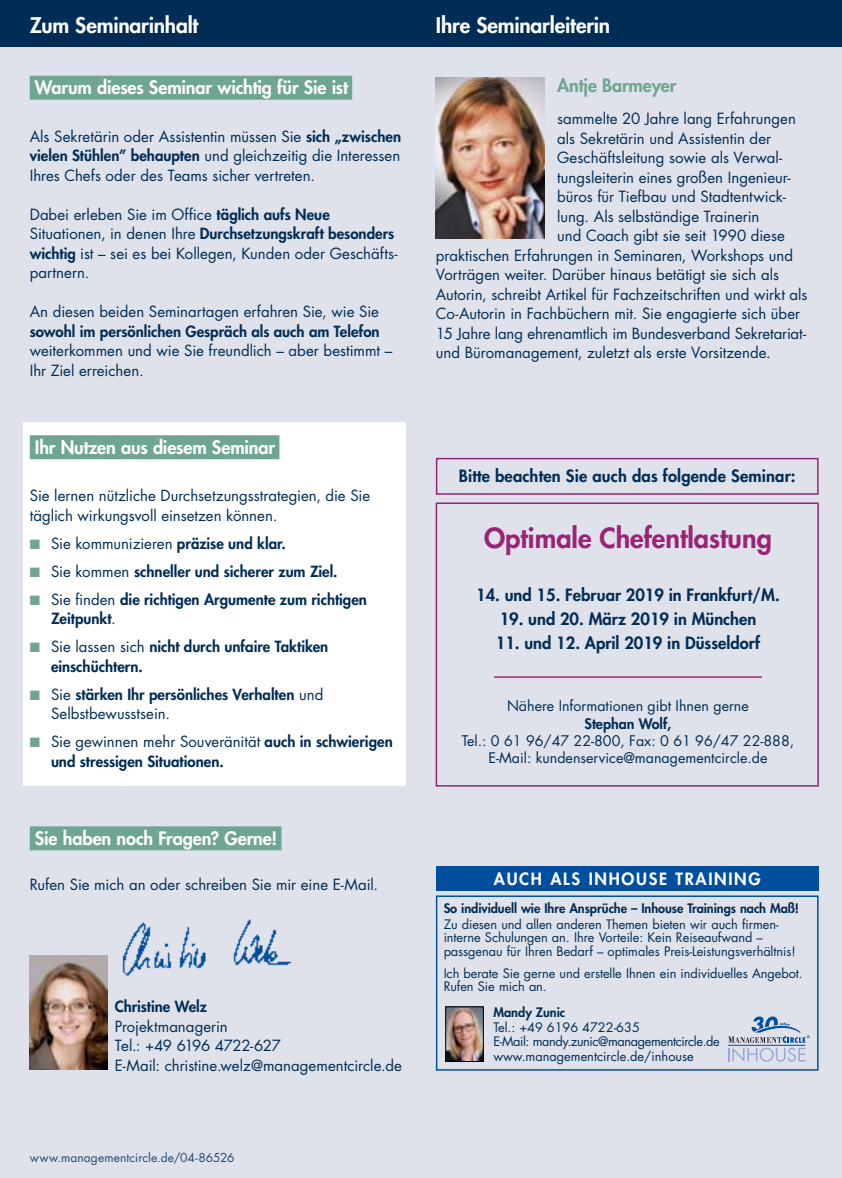
<style>
.page{position:relative;width:842px;height:1178px;background:#fff}
.page>*{position:absolute;margin:0;border:0;box-sizing:border-box;transform-origin:0 0}
.t1{font:800 27px "Futura Std";color:#9a2375}
.t2{font:800 21px "Futura Std";letter-spacing:-.01em;color:#fff}
.t3{font:800 18px "Futura Std";letter-spacing:-.01em;color:#fff}
.t4{font:800 18px "Futura Std";letter-spacing:-.005em;color:#6fa691}
.t5{font:800 16.5px "Futura Std";color:#002c55}
.t6{font:800 16.5px "Futura Std";letter-spacing:.1em;color:#fff}
.t7{font:15px/19.5px "Futura Std";color:#002c55}
.t8{font:800 15px/19.5px "Futura Std";color:#002c55}
.t9{font:14.25px/17.2px "Futura Std";color:#002c55;text-align:center}
.t10{font:800 14.25px "Futura Std";color:#002c55}
.t11{font:12.75px/13.5px "Futura Std";letter-spacing:-.005em;color:#002c55}
.t12{font:800 12.75px "Futura Std";letter-spacing:-.005em;color:#002c55}
.t13{font:12px "Futura Std";letter-spacing:.01em;color:#224a71}
.s1{font-weight:800}
.s2{color:#6fa691}
.s3{font-weight:400}
</style>
<div class="page">
<div style="left:0;top:47px;width:842px;height:1131px;background:#dfe2eb"></div>
<div style="left:23px;top:422px;width:383px;height:364px;background:#fff"></div>
<div style="left:0;top:0;width:842px;height:47px;background:#002c55"></div>
<div style="left:30px;top:76px;width:322px;height:24px;background:#6fa691"></div>
<div style="left:30px;top:435px;width:249px;height:24px;background:#6fa691"></div>
<div style="left:30px;top:826px;width:252px;height:24px;background:#6fa691"></div>
<img style="left:436px;top:77px;width:108px;height:161px">
<img style="left:30px;top:955px;width:77px;height:114px">
<img style="left:122px;top:919px;width:170px;height:57px">
<hr style="left:494px;top:676px;width:268px;height:2px;background:#9a2375">
<div style="left:436px;top:458px;width:383px;height:37px;border:2px solid #9a2375"></div>
<div style="left:436px;top:502px;width:383px;height:284px;border:2px solid #9a2375"></div>
<svg style="left:728px;top:1016px;width:82px;height:46px"></svg>
<div style="left:436px;top:895px;width:383px;height:175px;border:2px solid #004e9e"></div>
<div style="left:436px;top:866px;width:383px;height:25px;background:#004e9e"></div>
<img style="left:447px;top:1008px;width:35px;height:52px">
<div style="left:445px;top:1006px;width:39px;height:56px;border:1px solid #000"></div>
<h2 class="t2" style="left:30px;top:12px;width:170px">Zum Seminarinhalt</h2>
<p class="t3" style="left:35px;top:76px;width:314px">Warum dieses Seminar wichtig für Sie ist</p>
<p class="t7" style="left:30px;top:127px;width:373px;text-align:justify">Als Sekretärin oder Assistentin müssen Sie <span class="s1">sich „zwischen vielen Stühlen” behaupten</span> und gleichzeitig die Interessen Ihres Chefs oder des Teams sicher vertreten.</p>
<p class="t7" style="left:30px;top:205px;width:369px">Dabei erleben Sie im Office <span class="s1">täglich aufs Neue </span>Situationen, in denen Ihre <span class="s1">Durchsetzungskraft besonders wichtig</span> ist – sei es bei Kollegen, Kunden oder Geschäfts&shy;partnern.</p>
<p class="t7" style="left:30px;top:302px;width:351px">An diesen beiden Seminartagen erfahren Sie, wie Sie</p>
<p class="t8" style="left:30px;top:321px;width:351px">sowohl im persönlichen Gespräch als auch am Telefon</p>
<p class="t7" style="left:30px;top:341px;width:364px">weiterkommen und wie Sie freundlich – aber bestimmt –<br>Ihr Ziel erreichen.</p>
<p class="t3" style="left:35px;top:436px;width:242px">Ihr Nutzen aus diesem Seminar</p>
<p class="t7" style="left:30px;top:486px;width:342px">Sie lernen nützliche Durchsetzungsstrategien, die Sie täglich wirkungsvoll einsetzen können.</p>
<p class="t7" style="left:30px;top:534px;width:258px"><span class="s2">■</span> Sie kommunizieren <span class="s1">präzise und klar.</span></p>
<p class="t8" style="left:30px;top:561px;width:309px"><span class="s2">■</span> <span class="s3">Sie kommen</span> schneller und sicherer zum Ziel.</p>
<p class="t8" style="left:51px;top:589px;width:318px;text-indent:-21px"><span class="s2">■</span> <span class="s3">Sie finden</span> die richtigen Argumente zum richtigen<br>Zeitpunkt<span class="s3">.</span></p>
<p class="t8" style="left:51px;top:637px;width:279px;text-indent:-21px"><span class="s2">■</span> <span class="s3">Sie lassen sich</span> nicht durch unfaire Taktiken einschüchtern.</p>
<p class="t8" style="left:51px;top:684px;width:274px;text-indent:-21px"><span class="s2">■</span> <span class="s3">Sie</span> stärken Ihr persönliches Verhalten <span class="s3">und<br>Selbstbewusstsein.</span></p>
<p class="t8" style="left:51px;top:732px;width:343px;text-indent:-21px"><span class="s2">■</span> <span class="s3">Sie gewinnen mehr Souveränität</span> auch in schwierigen und stressigen Situationen.</p>
<p class="t3" style="left:35px;top:827px;width:244px">Sie haben noch Fragen? Gerne!</p>
<p class="t7" style="left:30px;top:875px;width:350px">Rufen Sie mich an oder schreiben Sie mir eine E-Mail.</p>
<p class="t8" style="left:115px;top:997px;width:94px">Christine Welz</p>
<p class="t7" style="left:115px;top:1016px;width:289px">Projektmanagerin<br>Tel.: +49 6196 4722-627<br>E-Mail: christine.welz@managementcircle.de</p>
<p class="t13" style="left:30px;top:1150px;width:206px">www.managementcircle.de/04-86526</p>
<h2 class="t2" style="left:436px;top:12px;width:176px">Ihre Seminarleiterin</h2>
<p class="t4" style="left:557px;top:74px;width:121px">Antje Barmeyer</p>
<p class="t7" style="left:557px;top:109px;width:240px">sammelte 20 Jahre lang Erfahrungen</p>
<p class="t7" style="left:557px;top:129px;width:216px">als Sekretärin und Assistentin der</p>
<p class="t7" style="left:557px;top:148px;width:227px">Geschäftsleitung sowie als Verwal-</p>
<p class="t7" style="left:557px;top:168px;width:235px">tungsleiterin eines großen Ingenieur-</p>
<p class="t7" style="left:557px;top:187px;width:230px">büros für Tiefbau und Stadtentwick-</p>
<p class="t7" style="left:557px;top:207px;width:204px">lung. Als selbständige Trainerin</p>
<p class="t7" style="left:557px;top:226px;width:229px">und Coach gibt sie seit 1990 diese</p>
<p class="t7" style="left:436px;top:246px;width:359px">praktischen Erfahrungen in Seminaren, Workshops und</p>
<p class="t7" style="left:436px;top:265px;width:345px">Vorträgen weiter. Darüber hinaus betätigt sie sich als</p>
<p class="t7" style="left:436px;top:285px;width:373px">Autorin, schreibt Artikel für Fachzeitschriften und wirkt als</p>
<p class="t7" style="left:436px;top:304px;width:366px">Co-Autorin in Fachbüchern mit. Sie engagierte sich über</p>
<p class="t7" style="left:436px;top:324px;width:372px">15 Jahre lang ehrenamtlich im Bundesverband Sekretariat-</p>
<p class="t7" style="left:436px;top:343px;width:336px">und Büromanagement, zuletzt als erste Vorsitzende.</p>
<p class="t5" style="left:459px;top:465px;width:338px">Bitte beachten Sie auch das folgende Seminar:</p>
<h1 class="t1" style="left:484px;top:521px;width:289px">Optimale Chefentlastung</h1>
<p class="t5" style="left:476px;top:584px;width:305px">14. und 15. Februar 2019 in Frankfurt/M.</p>
<p class="t5" style="left:500px;top:608px;width:258px">19. und 20. März 2019 in München</p>
<p class="t5" style="left:496px;top:632px;width:266px">11. und 12. April 2019 in Düsseldorf</p>
<p class="t9" style="left:507px;top:698px;width:243px">Nähere Informationen gibt Ihnen gerne</p>
<p class="t10" style="left:584px;top:714px;width:88px">Stephan Wolf,</p>
<p class="t9" style="left:462px;top:732px;width:334px">Tel.: 0 61 96/47 22-800, Fax: 0 61 96/47 22-888,<br>E-Mail: kundenservice@managementcircle.de</p>
<p class="t6" style="left:494px;top:869px;width:268px">AUCH ALS INHOUSE TRAINING</p>
<p class="t12" style="left:444px;top:900px;width:357px">So individuell wie Ihre Ansprüche – Inhouse Trainings nach Maß!</p>
<p class="t11" style="left:444px;top:917px;width:354px">Zu diesen und allen anderen Themen bieten wir auch firmen&shy;interne Schulungen an. Ihre Vorteile: Kein Reiseaufwand – passgenau für Ihren Bedarf – optimales Preis-Leistungsverhältnis!</p>
<p class="t11" style="left:444px;top:966px;width:361px">Ich berate Sie gerne und erstelle Ihnen ein individuelles Angebot.<br>Rufen Sie mich an.</p>
<p class="t12" style="left:493px;top:1004px;width:73px">Mandy Zunic</p>
<p class="t11" style="left:493px;top:1019px;width:228px;line-height:15px">Tel.: +49 6196 4722-635<br>E-Mail: mandy.zunic@managementcircle.de www.managementcircle.de/inhouse</p>
</div>
